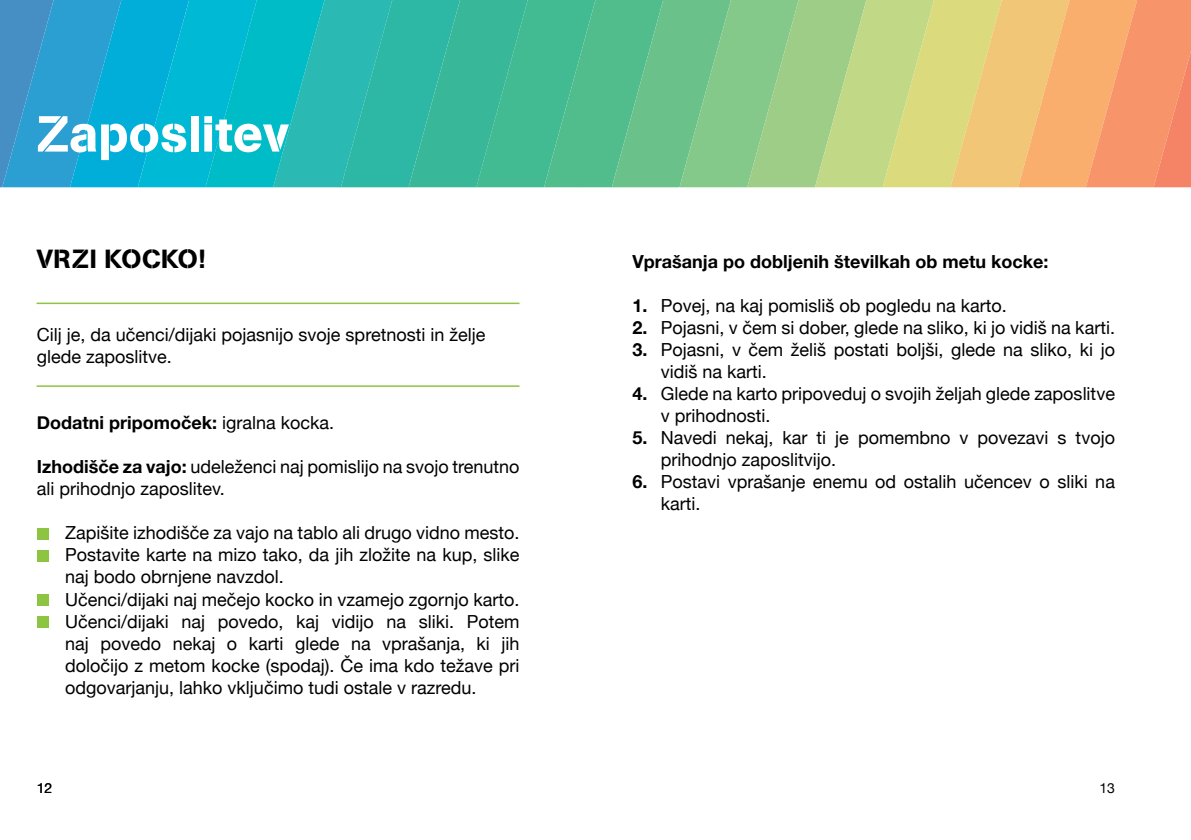
<style>
.page{position:relative;width:1191px;height:840px;background:#fff}
.page>*{position:absolute;margin:0;border:0;box-sizing:border-box;transform-origin:0 0}
.t1{font:50px "AG Book Stencil";color:#fff}
.t2{font:26px "AG Book Stencil";letter-spacing:.02em;color:#000}
.t3{font:18px/22px "Helvetica Neue";color:#000}
.t4{font:700 18px "Helvetica Neue";color:#000}
.t5{font:14px "Helvetica Neue";color:#000}
.s1{font-weight:400}
.s2{font-weight:700}
</style>
<div class="page">
<svg style="left:0;top:0;width:1191px;height:187px"></svg>
<div style="left:37px;top:527px;width:12px;height:12px;background:#8dc442"></div>
<div style="left:37px;top:549px;width:12px;height:12px;background:#8dc442"></div>
<div style="left:37px;top:594px;width:12px;height:11px;background:#8dc442"></div>
<hr style="left:37px;top:385px;width:482px;height:1px;background:#8dc442">
<hr style="left:37px;top:302px;width:482px;height:2px;background:#8dc442">
<div style="left:37px;top:616px;width:12px;height:11px;background:#8dc442"></div>
<h1 class="t1" style="left:37px;top:104px;width:254px">Zaposlitev</h1>
<h2 class="t2" style="left:37px;top:243px;width:170px">VRZI KOCKO!</h2>
<p class="t3" style="left:37px;top:324px;width:450px">Cilj je, da učenci/dijaki pojasnijo svoje spretnosti in želje glede zaposlitve.</p>
<p class="t4" style="left:37px;top:408px;width:299px">Dodatni pripomoček: <span class="s1">igralna kocka.</span></p>
<p class="t3" style="left:37px;top:456px;width:484px"><span class="s2">Izhodišče za vajo:</span> udeleženci naj pomislijo na svojo trenutno ali prihodnjo zaposlitev.</p>
<p class="t3" style="left:65px;top:522px;width:456px">Zapišite izhodišče za vajo na tablo ali drugo vidno mesto.<br>Postavite karte na mizo tako, da jih zložite na kup, slike naj bodo obrnjene navzdol.<br>Učenci/dijaki naj mečejo kocko in vzamejo zgornjo karto.<br>Učenci/dijaki naj povedo, kaj vidijo na sliki. Potem naj povedo nekaj o karti glede na vprašanja, ki jih določijo z metom kocke (spodaj). Če ima kdo težave pri odgovarjanju, lahko vključimo tudi ostale v razredu.</p>
<p class="t4" style="left:632px;top:247px;width:417px">Vprašanja po dobljenih številkah ob metu kocke:</p>
<p class="t3" style="left:632px;top:295px;width:376px"><span class="s2">1.</span> Povej, na kaj pomisliš ob pogledu na karto.</p>
<p class="t3" style="left:632px;top:317px;width:484px"><span class="s2">2.</span> Pojasni, v čem si dober, glede na sliko, ki jo vidiš na karti.</p>
<p class="t3" style="left:660px;top:339px;width:456px;text-indent:-28px"><span class="s2">3.</span> Pojasni, v čem želiš postati boljši, glede na sliko, ki jo vidiš na karti.</p>
<p class="t3" style="left:660px;top:383px;width:456px;text-indent:-28px"><span class="s2">4.</span> Glede na karto pripoveduj o svojih željah glede zaposlitve v prihodnosti.</p>
<p class="t3" style="left:660px;top:427px;width:456px;text-indent:-28px"><span class="s2">5.</span> Navedi nekaj, kar ti je pomembno v povezavi s tvojo prihodnjo zaposlitvijo.</p>
<p class="t3" style="left:660px;top:471px;width:456px;text-indent:-28px"><span class="s2">6.</span> Postavi vprašanje enemu od ostalih učencev o sliki na karti.</p>
<p class="t5" style="left:37px;top:777px;width:17px">12</p>
<p class="t5" style="left:1099px;top:777px;width:17px">13</p>
</div>
